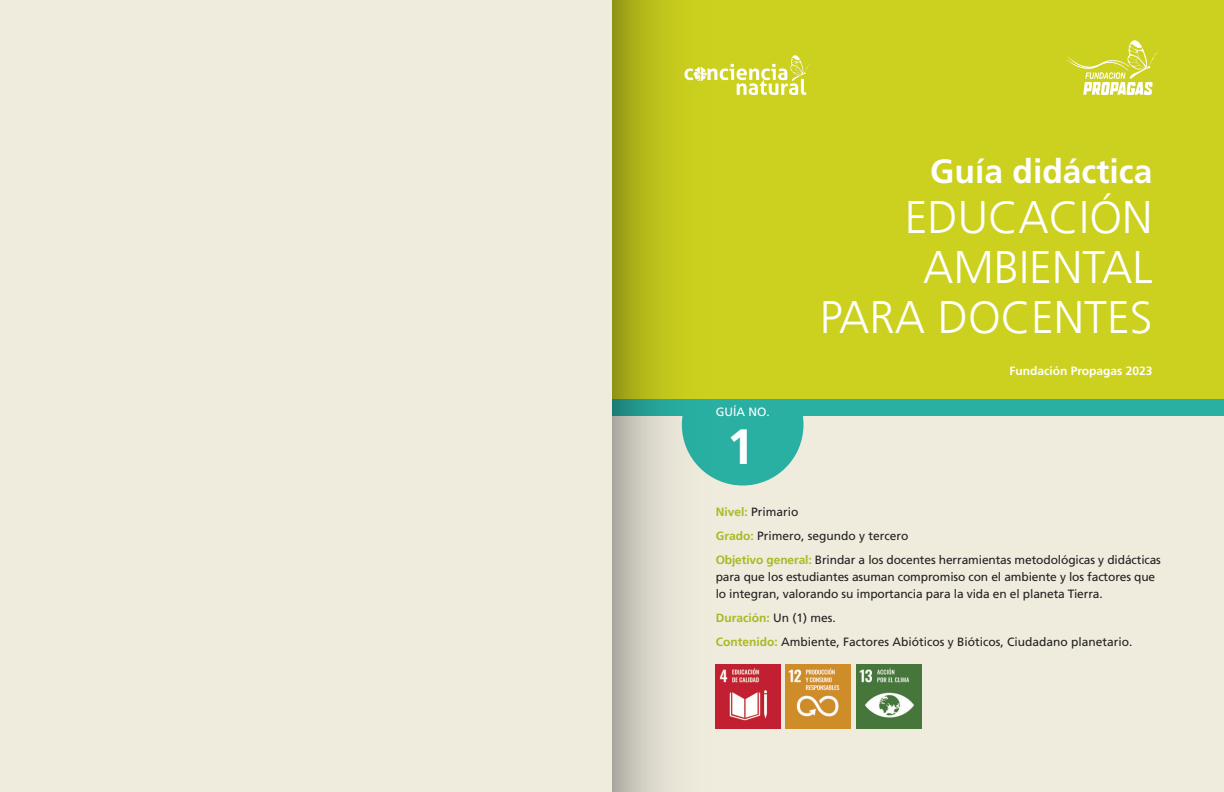
<style>
.page{position:relative;width:1224px;height:792px;background:#fff}
.page>*{position:absolute;margin:0;border:0;box-sizing:border-box;transform-origin:0 0}
.t1{font:700 49.6px "Frutiger";color:#fff}
.t2{font:300 45.5px/50px "Frutiger";color:#fff;text-align:right}
.t3{font:700 33.6px "Frutiger";color:#fff}
.t4{font:12px/24.2px "Frutiger";letter-spacing:-.01em;color:#231f20}
.t5{font:700 12px "Frutiger";color:#fff}
.t6{font:12px "Frutiger";color:#fff}
.s1{font-weight:700;color:#abb824}
</style>
<div class="page">
<div style="left:612px;top:406px;width:612px;height:386px;background:#efebdd"></div>
<div style="left:682px;top:364px;width:121px;height:122px;background:#29b0a3;border-radius:50%"></div>
<div style="left:612px;top:399px;width:612px;height:17px;background:#29b0a3"></div>
<div style="left:612px;top:0;width:612px;height:399px;background:#ccd01e"></div>
<div style="left:0;top:0;width:612px;height:792px;background:#efebdd"></div>
<img style="left:736px;top:664px;width:44px;height:65px">
<img style="left:785px;top:664px;width:65px;height:65px">
<img style="left:856px;top:664px;width:65px;height:65px">
<svg style="left:1066px;top:40px;width:91px;height:55px"></svg>
<svg style="left:736px;top:55px;width:74px;height:40px"></svg>
<svg style="left:612px;top:0;width:124px;height:792px"></svg>
<p class="t6" style="left:716px;top:404px;width:55px">GUÍA NO.</p>
<h1 class="t1" style="left:727px;top:418px;width:29px">1</h1>
<h3 class="t3" style="left:930px;top:152px;width:224px">Guía didáctica</h3>
<h2 class="t2" style="left:820px;top:193px;width:334px">EDUCACIÓN<br>AMBIENTAL<br>PARA DOCENTES</h2>
<p class="t5" style="left:1009px;top:364px;width:145px">Fundación Propagas 2023</p>
<p class="t4" style="left:716px;top:499px;width:447px"><span class="s1">Nivel:</span> Primario<br><span class="s1">Grado:</span> Primero, segundo y tercero<br><span class="s1">Objetivo general:</span> Brindar a los docentes herramientas metodológicas y didácticas</p>
<p class="t4" style="left:716px;top:568px;width:441px;line-height:17px">para que los estudiantes asuman compromiso con el ambiente y los factores que lo integran, valorando su importancia para la vida en el planeta Tierra.</p>
<p class="t4" style="left:716px;top:606px;width:418px"><span class="s1">Duración:</span> Un (1) mes.<br><span class="s1">Contenido:</span> Ambiente, Factores Abióticos y Bióticos, Ciudadano planetario.</p>
</div>
